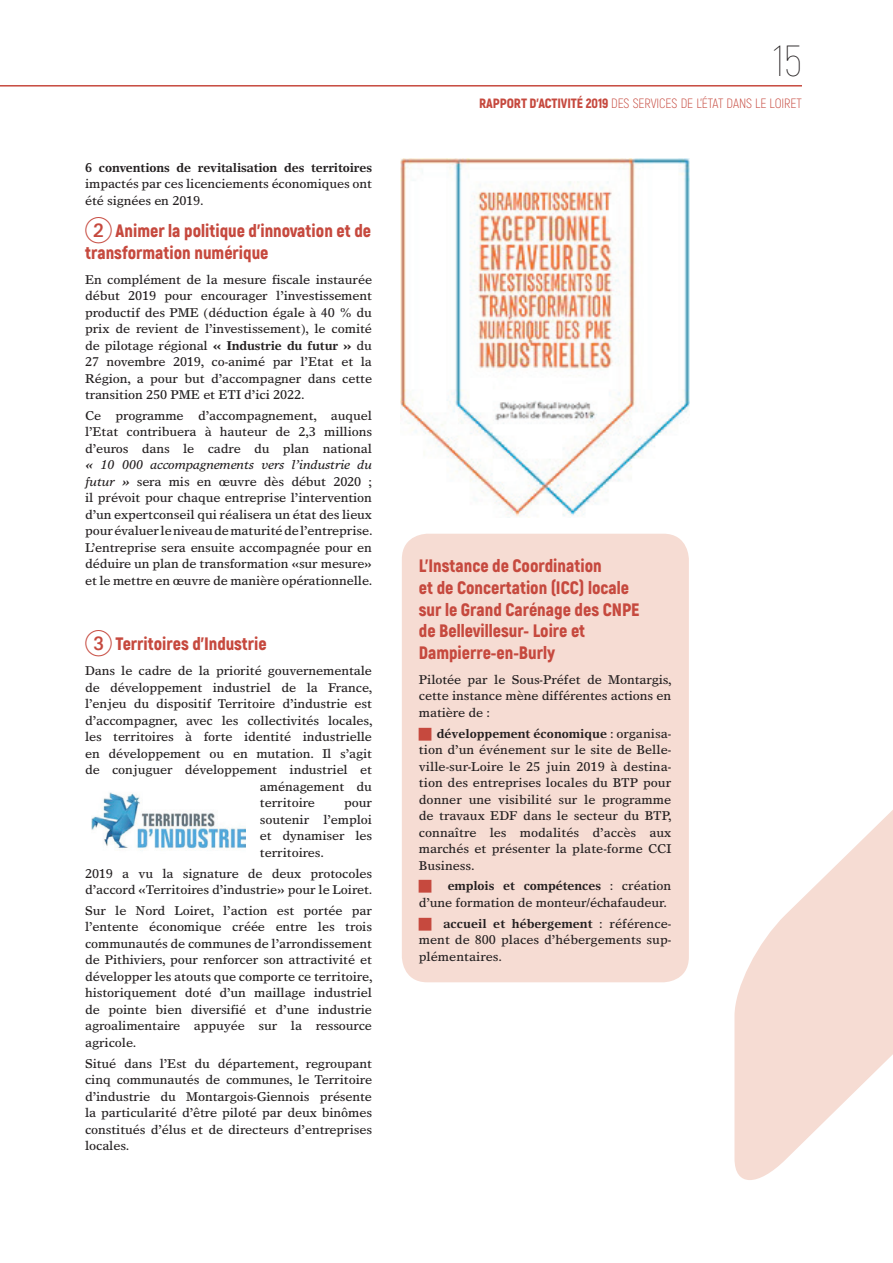
<style>
.page{position:relative;width:893px;height:1263px;background:#fff}
.page>*{position:absolute;margin:0;border:0;box-sizing:border-box;transform-origin:0 0}
.t1{font:100 43.5px "Akrobat";color:#231f20}
.t2{font:900 18px/21.6px "Akrobat";color:#c6493e}
.t3{font:300 13.5px "Akrobat";letter-spacing:-.005em;color:#c6493e}
.t4{font:12.75px/16.5px "Times Europa";letter-spacing:-.01em;color:#231f20;text-align:justify}
.t5{font:700 12.75px "Times Europa";letter-spacing:-.01em;color:#231f20}
.s1{font-family:"Deco Numbers LH Circle";font-weight:400;font-size:27px}
.s2{font-weight:700}
.s3{font-style:italic}
.s4{font-weight:900}
</style>
<div class="page">
<svg style="left:734px;top:810px;width:159px;height:370px;fill:#f6dcd3"></svg>
<hr style="left:0;top:85px;width:802px;height:2px;background:#c6493e">
<div style="left:402px;top:534px;width:287px;height:448px;background:#f6dcd3;border-radius:26px"></div>
<img style="left:401px;top:159px;width:288px;height:359px">
<img style="left:91px;top:792px;width:154px;height:59px">
<p class="t5" style="left:85px;top:159px;width:289px">6 conventions de revitalisation des territoires</p>
<p class="t4" style="left:85px;top:175px;width:289px">impactés par ces licenciements économiques ont été signées en 2019.</p>
<h2 class="t2" style="left:85px;top:220px;width:288px"><span class="s1">2</span> Animer la politique d’innovation et de transformation numérique</h2>
<p class="t4" style="left:85px;top:271px;width:289px">En complément de la mesure fiscale instaurée début 2019 pour encourager l’investissement productif des PME (déduction égale à 40 % du prix de revient de l’investissement), le comité de pilotage régional <span class="s2">« Industrie du futur »</span> du 27 novembre 2019, co-animé par l’Etat et la Région, a pour but d’accompagner dans cette transition 250 PME et ETI d’ici 2022.</p>
<p class="t4" style="left:85px;top:407px;width:289px">Ce programme d’accompagnement, auquel l’Etat contribuera à hauteur de 2,3 millions d’euros dans le cadre du plan national</p>
<p class="t4" style="left:85px;top:456px;width:289px"><span class="s3">« 10 000 accompagnements vers l’industrie du futur »</span> sera mis en œuvre dès début 2020 ; il prévoit pour chaque entreprise l’intervention d’un expertconseil qui réalisera un état des lieux pour évaluer le niveau de maturité de l’entreprise.<br>L’entreprise sera ensuite accompagnée pour en déduire un plan de transformation «sur mesure» et le mettre en œuvre de manière opérationnelle.</p>
<h2 class="t2" style="left:85px;top:633px;width:183px"><span class="s1">3</span> Territoires d’Industrie</h2>
<p class="t4" style="left:85px;top:662px;width:289px">Dans le cadre de la priorité gouvernementale</p>
<p class="t4" style="left:85px;top:679px;width:289px">de développement industriel de la France,</p>
<p class="t4" style="left:85px;top:695px;width:289px">l’enjeu du dispositif Territoire d’industrie est</p>
<p class="t4" style="left:85px;top:712px;width:289px">d’accompagner, avec les collectivités locales,</p>
<p class="t4" style="left:85px;top:728px;width:289px">les territoires à forte identité industrielle</p>
<p class="t4" style="left:85px;top:745px;width:289px">en développement ou en mutation. Il s’agit</p>
<p class="t4" style="left:85px;top:761px;width:288px">de conjuguer développement industriel et</p>
<p class="t4" style="left:260px;top:778px;width:114px">aménagement du</p>
<p class="t4" style="left:260px;top:794px;width:57px">territoire</p>
<p class="t4" style="left:260px;top:794px;width:114px;text-indent:84px">pour soutenir l’emploi et dynamiser les territoires.</p>
<p class="t4" style="left:85px;top:865px;width:289px">2019 a vu la signature de deux protocoles d’accord «Territoires d’industrie» pour le Loiret.</p>
<p class="t4" style="left:85px;top:902px;width:289px">Sur le Nord Loiret, l’action est portée par l’entente économique créée entre les trois communautés de communes de l’arrondissement de Pithiviers, pour renforcer son attractivité et développer les atouts que comporte ce territoire, historiquement doté d’un maillage industriel de pointe bien diversifié et d’une industrie agroalimentaire appuyée sur la ressource agricole.</p>
<p class="t4" style="left:85px;top:1055px;width:289px">Situé dans l’Est du département, regroupant cinq communautés de communes, le Territoire d’industrie du Montargois-Giennois présente la particularité d’être piloté par deux binômes constitués d’élus et de directeurs d’entreprises locales.</p>
<h1 class="t1" style="left:773px;top:35px;width:31px">15</h1>
<p class="t3" style="left:479px;top:96px;width:324px"><span class="s4">RAPPORT D’ACTIVITÉ 2019</span> DES SERVICES DE L’ÉTAT DANS LE LOIRET</p>
<h2 class="t2" style="left:419px;top:555px;width:221px">L’Instance de Coordination<br>et de Concertation (ICC) locale sur le Grand Carénage des CNPE de Bellevillesur- Loire et<br>Dampierre-en-Burly</h2>
<p class="t4" style="left:419px;top:671px;width:254px">Pilotée par le Sous-Préfet de Montargis, cette instance mène différentes actions en matière de :</p>
<p class="t4" style="left:419px;top:725px;width:254px;text-indent:18px"><span class="s2">développement économique</span> : organisa&shy;tion d’un événement sur le site de Belle&shy;ville-sur-Loire le 25 juin 2019 à destina&shy;tion des entreprises locales du BTP pour donner une visibilité sur le programme de travaux EDF dans le secteur du BTP, connaître les modalités d’accès aux marchés et présenter la plate-forme CCI Business.</p>
<p class="t4" style="left:419px;top:877px;width:254px;text-indent:29px"><span class="s2">emplois et compétences</span> : création d’une formation de monteur/échafaudeur.</p>
<p class="t4" style="left:419px;top:915px;width:254px;text-indent:25px"><span class="s2">accueil et hébergement</span> : référence&shy;ment de 800 places d’hébergements sup&shy;plémentaires.</p>
</div>
